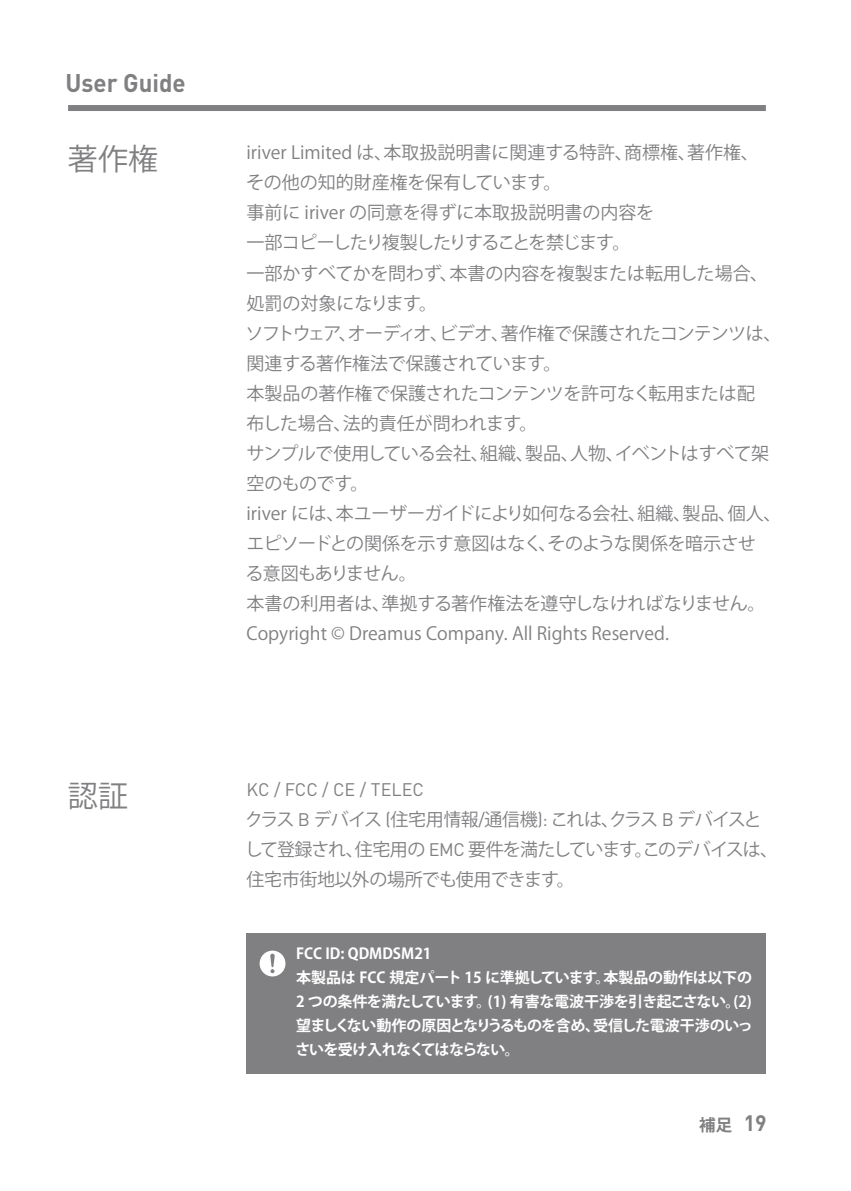
<style>
.page{position:relative;width:851px;height:1191px;background:#fff}
.page>*{position:absolute;margin:0;border:0;box-sizing:border-box;transform-origin:0 0}
.t1{font:30px "Koz Go Pro";color:#808083}
.t2{font:700 25.2px "DINOT";color:#808083;scale:.95 1}
.t3{font:18px/30px "Koz Go Pro";color:#808083}
.t4{font:18px/30px "Koz Go Pr 6 N";letter-spacing:-.04em;color:#808083}
.t5{font:700 16.5px "Koz Go Pro";color:#808083}
.t6{font:700 15px/24px "Koz Go Pro";letter-spacing:-.02em;color:#fff}
.s1{font-family:"DINOT"}
.s2{font-family:"DINOT";font-size:22.2px}
</style>
<div class="page">
<div style="left:68px;top:105px;width:697px;height:6px;background:#808083"></div>
<div style="left:246px;top:933px;width:519px;height:141px;background:#808083"></div>
<svg style="left:259px;top:950px;width:26px;height:26px"></svg>
<p class="t2" style="left:65px;top:66px;width:128px">User Guide</p>
<p class="t1" style="left:68px;top:140px;width:91px">著作権</p>
<p class="t3" style="left:245px;top:138px;width:537px">iriver Limited は、本取扱説明書に関連する特許、商標権、著作権、<br>その他の知的財産権を保有しています。<br>事前に iriver の同意を得ずに本取扱説明書の内容を<br>一部コピーしたり複製したりすることを禁じます。<br>一部かすべてかを問わず、本書の内容を複製または転用した場合、処罰の対象になります。<br>ソフトウェア、オーディオ、ビデオ、著作権で保護されたコンテンツは、関連する著作権法で保護されています。<br>本製品の著作権で保護されたコンテンツを許可なく転用または配<br>布した場合、法的責任が問われます。<br>サンプルで使用している会社、組織、製品、人物、イベントはすべて架空のものです。<br>iriver には、本ユーザーガイドにより如何なる会社、組織、製品、個人、エピソードとの関係を示す意図はなく、そのような関係を暗示させ<br>る意図もありません。<br>本書の利用者は、準拠する著作権法を遵守しなければなりません。<br>Copyright © Dreamus Company. All Rights Reserved.</p>
<p class="t1" style="left:68px;top:776px;width:61px">認証</p>
<p class="t4" style="left:245px;top:775px;width:534px"><span class="s1">KC / FCC / CE / TELEC<br></span>クラス <span class="s1">B</span> デバイス <span class="s1">(</span>住宅用情報<span class="s1">/</span>通信機<span class="s1">):</span> これは、クラス <span class="s1">B</span> デバイスとして登録され、住宅用の <span class="s1">EMC</span> 要件を満たしています。このデバイスは、住宅市街地以外の場所でも使用できます。</p>
<p class="t6" style="left:295px;top:943px;width:459px">FCC ID: QDMDSM21<br>本製品は FCC 規定パート 15 に準拠しています。本製品の動作は以下の<br>2 つの条件を満たしています。(1) 有害な電波干渉を引き起こさない。(2)望ましくない動作の原因となりうるものを含め、受信した電波干渉のいっさいを受け入れなくてはならない。</p>
<p class="t5" style="left:699px;top:1114px;width:69px">補足 <span class="s2">19</span></p>
</div>
